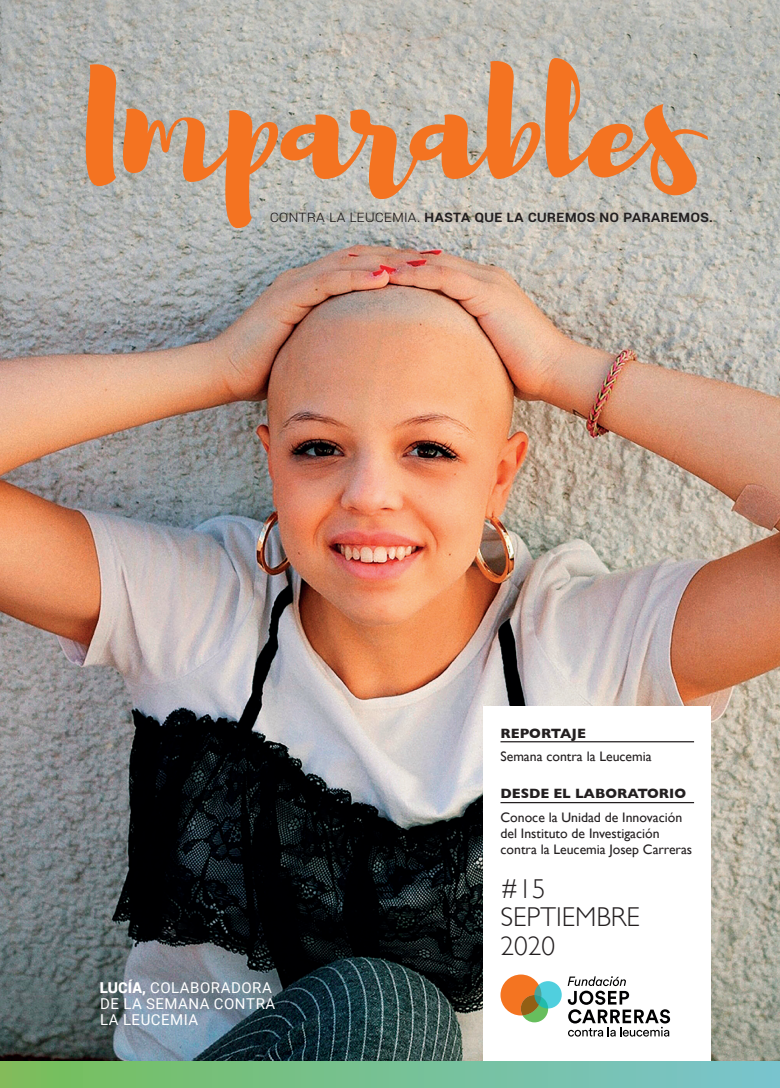
<style>
.page{position:relative;width:780px;height:1088px;background:#fff}
.page>*{position:absolute;margin:0;border:0;box-sizing:border-box;transform-origin:0 0}
.t1{font:300 27.25px/28.6px "Gill Sans";color:#231f20}
.t2{font:500 16.25px "Roboto";letter-spacing:-.01em;color:#231f20}
.t3{font:15px/16.2px "Roboto";letter-spacing:.035em;color:#fff}
.t4{font:13.75px/16.2px "Gill Sans";color:#231f20}
.t5{font:700 13.75px "Gill Sans";color:#231f20}
.s1{font-weight:300}
.s2{font-weight:900}
</style>
<div class="page">
<img style="left:0;top:0;width:780px;height:1061px">
<div style="left:483px;top:706px;width:228px;height:382px;background:#fff"></div>
<hr style="left:500px;top:741px;width:194px;height:1px;background:#231f20">
<hr style="left:500px;top:802px;width:194px;height:1px;background:#231f20">
<svg style="left:567px;top:976px;width:103px;height:60px"></svg>
<svg style="left:500px;top:974px;width:48px;height:48px"></svg>
<svg style="left:534px;top:981px;width:27px;height:27px"></svg>
<div style="left:0;top:1061px;width:780px;height:27px;background:linear-gradient(to right,#77be58,#78c4d0)"></div>
<svg style="left:86px;top:58px;width:622px;height:170px;background:#caa88e"></svg>
<p class="t2" style="left:270px;top:204px;width:445px"><span class="s1">contra la leucemia.</span> hasta que la curemos no pararemos.</p>
<p class="t3" style="left:100px;top:979px;width:177px"><span class="s2">LUCÍA,</span> COLABORADORA<br>DE LA SEMANA CONTRA<br>LA LEUCEMIA</p>
<p class="t5" style="left:500px;top:722px;width:87px">REPORTAJE</p>
<p class="t4" style="left:500px;top:748px;width:153px">Semana contra la Leucemia</p>
<p class="t5" style="left:500px;top:783px;width:187px">DESDE EL LABORATORIO</p>
<p class="t4" style="left:500px;top:809px;width:193px">Conoce la Unidad de Innovación del Instituto de Investigación contra la Leucemia Josep Carreras</p>
<h1 class="t1" style="left:500px;top:873px;width:141px">#15<br>SEPTIEMBRE<br>2020</h1>
</div>
